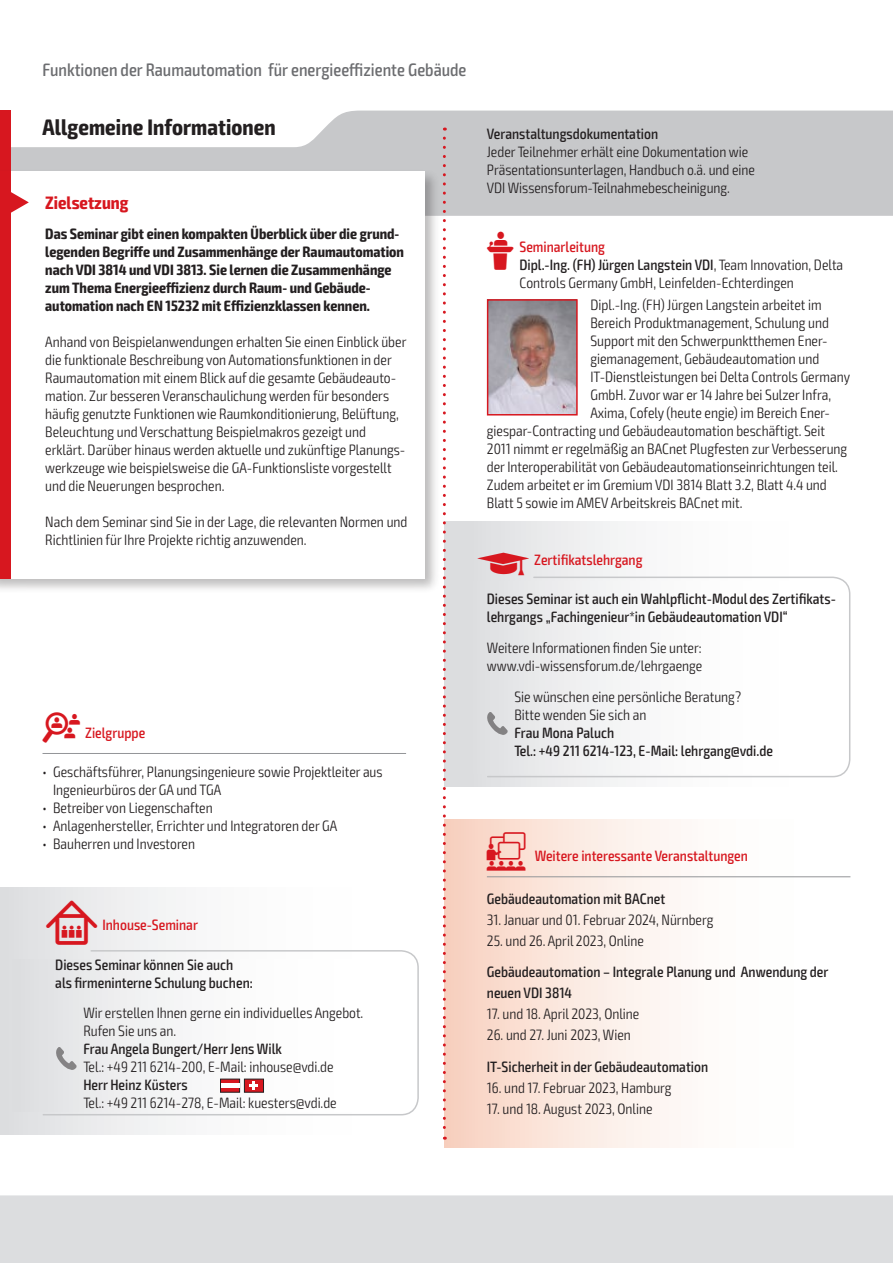
<style>
.page{position:relative;width:893px;height:1263px;background:#fff}
.page>*{position:absolute;margin:0;border:0;box-sizing:border-box;transform-origin:0 0}
.t1{font:700 condensed 22.5px "Exo 2";letter-spacing:.005em;color:#231f20}
.t2{font:500 condensed 18px "Exo 2";color:#6c6d70}
.t3{font:700 condensed 18px "Exo 2";color:#d7171f}
.t4{font:300 condensed 15px/18px "Exo 2";color:#231f20}
.t5{font:500 condensed 15px/18px "Exo 2";color:#231f20}
.t6{font:700 condensed 15px/18px "Exo 2";color:#231f20}
.t7{font:500 condensed 15px "Exo 2";color:#d7171f}
.s1{font-family:"VDI Iconset S4 A Regular";font-weight:400;font-stretch:normal;color:#d7171f}
.s2{font-weight:500;color:#d7171f}
.s3{font-weight:500}
.s4{font-family:"VDI Iconset S4 A Regular";font-weight:400;font-stretch:normal}
.s5{font-family:"VDI Iconset S4 A Regular";font-weight:400;font-stretch:normal;font-size:15.45px}
.s6{font-family:"VDI Iconset S4 A Regular";font-weight:400;font-stretch:normal;font-size:19.5px}
</style>
<div class="page">
<div style="left:0;top:1195px;width:893px;height:68px;background:#dcdddf"></div>
<svg style="left:11px;top:111px;width:881px;height:105px;fill:#c7c8ca"></svg>
<hr style="left:892px;top:111px;width:1px;height:105px;background:#d7171f">
<div style="left:0;top:111px;width:11px;height:63px;background:#d7171f"></div>
<div style="left:0;top:168px;width:440px;height:426px;background:#231f20;opacity:.3"></div>
<div style="left:0;top:171px;width:424px;height:408px;background:#fff"></div>
<div style="left:0;top:171px;width:11px;height:408px;background:#d7171f"></div>
<svg style="left:11px;top:192px;width:18px;height:21px"></svg>
<hr style="left:43px;top:753px;width:363px;height:1px;background:#939598">
<div style="left:444px;top:819px;width:406px;height:329px;background:linear-gradient(to right,#f8d7c8,#fff)"></div>
<hr style="left:487px;top:876px;width:363px;height:1px;background:#939598">
<div style="left:0;top:887px;width:419px;height:247px;background:linear-gradient(to right,#e2e3e5,#fff)"></div>
<svg style="left:42px;top:949px;width:377px;height:167px"></svg>
<div style="left:13px;top:959px;width:382px;height:152px;background:linear-gradient(to right,#e3e3e5,#fff)"></div>
<svg style="left:220px;top:1079px;width:44px;height:13px"></svg>
<div style="left:221px;top:1083px;width:18px;height:5px;background:#fff"></div>
<svg style="left:56px;top:1047px;width:21px;height:23px"></svg>
<div style="left:444px;top:522px;width:406px;height:265px;background:linear-gradient(to right,#dfe0e2,#fff)"></div>
<svg style="left:486px;top:576px;width:365px;height:202px"></svg>
<div style="left:444px;top:581px;width:394px;height:192px;background:linear-gradient(to right,#dfe0e2,#fff)"></div>
<svg style="left:487px;top:712px;width:21px;height:23px"></svg>
<img style="left:490px;top:302px;width:85px;height:110px">
<div style="left:487px;top:299px;width:91px;height:116px;border:2px solid #d7171f"></div>
<svg style="left:443px;top:138px;width:3px;height:1002px"></svg>
<p class="t2" style="left:43px;top:59px;width:425px">Funktionen der Raumautomation für energieeffiziente Gebäude</p>
<h1 class="t1" style="left:43px;top:113px;width:235px">Allgemeine Informationen</h1>
<p class="t5" style="left:487px;top:125px;width:173px">Veranstaltungsdokumentation</p>
<p class="t4" style="left:487px;top:143px;width:270px">Jeder Teilnehmer erhält eine Dokumentation wie<br>Präsentationsunterlagen, Handbuch o.ä. und eine<br>VDI Wissensforum-Teilnahmebescheinigung.</p>
<p class="t6" style="left:45px;top:225px;width:360px">Das Seminar gibt einen kompakten Überblick über die grund&shy;legenden Begriffe und Zusammenhänge der Raumautomation nach VDI 3814 und VDI 3813. Sie lernen die Zusammenhänge zum Thema Energieeffizienz durch Raum- und Gebäude&shy;automation nach EN 15232 mit Effizienzklassen kennen.</p>
<p class="t4" style="left:45px;top:333px;width:363px">Anhand von Beispielanwendungen erhalten Sie einen Einblick über die funktionale Beschreibung von Automationsfunktionen in der Raumautomation mit einem Blick auf die gesamte Gebäudeauto&shy;mation. Zur besseren Veranschaulichung werden für besonders häufig genutzte Funktionen wie Raumkonditionierung, Belüftung, Beleuchtung und Verschattung Beispielmakros gezeigt und erklärt. Darüber hinaus werden aktuelle und zukünftige Planungs&shy;werkzeuge wie beispielsweise die GA-Funktionsliste vorgestellt und die Neuerungen besprochen.</p>
<p class="t4" style="left:45px;top:513px;width:364px">Nach dem Seminar sind Sie in der Lage, die relevanten Normen und<br>Richtlinien für Ihre Projekte richtig anzuwenden.</p>
<p class="t3" style="left:45px;top:192px;width:85px">Zielsetzung</p>
<p class="t4" style="left:519px;top:238px;width:325px;text-indent:-33px"><span class="s1">L</span> <span class="s2">Seminarleitung<br></span><span class="s3">Dipl.-Ing. (FH) Jürgen Langstein VDI</span>, Team Innovation, Delta<br>Controls Germany GmbH, Leinfelden-Echterdingen</p>
<p class="t4" style="left:590px;top:296px;width:233px">Dipl.-Ing. (FH) Jürgen Langstein arbeitet im</p>
<p class="t4" style="left:590px;top:314px;width:240px">Bereich Produktmanagement, Schulung und</p>
<p class="t4" style="left:590px;top:332px;width:239px">Support mit den Schwerpunktthemen Ener-</p>
<p class="t4" style="left:590px;top:350px;width:230px">giemanagement, Gebäudeautomation und</p>
<p class="t4" style="left:590px;top:368px;width:261px">IT-Dienstleistungen bei Delta Controls Germany</p>
<p class="t4" style="left:590px;top:386px;width:242px">GmbH. Zuvor war er 14 Jahre bei Sulzer Infra,</p>
<p class="t4" style="left:590px;top:404px;width:241px">Axima, Cofely (heute engie) im Bereich Ener-</p>
<p class="t4" style="left:487px;top:422px;width:340px">giespar-Contracting und Gebäudeautomation beschäftigt. Seit</p>
<p class="t4" style="left:487px;top:440px;width:362px">2011 nimmt er regelmäßig an BACnet Plugfesten zur Verbesserung</p>
<p class="t4" style="left:487px;top:458px;width:353px">der Interoperabilität von Gebäudeautomationseinrichtungen teil.</p>
<p class="t4" style="left:487px;top:476px;width:341px">Zudem arbeitet er im Gremium VDI 3814 Blatt 3.2, Blatt 4.4 und</p>
<p class="t4" style="left:487px;top:494px;width:257px">Blatt 5 sowie im AMEV Arbeitskreis BACnet mit.</p>
<p class="t7" style="left:43px;top:724px;width:104px"><span class="s4">Z</span> Zielgruppe</p>
<p class="t4" style="left:53px;top:763px;width:331px;text-indent:-11px">• Geschäftsführer, Planungsingenieure sowie Projektleiter aus<br>Ingenieurbüros der GA und TGA</p>
<p class="t4" style="left:43px;top:799px;width:172px">• Betreiber von Liegenschaften</p>
<p class="t4" style="left:43px;top:817px;width:296px">• Anlagenhersteller, Errichter und Integratoren der GA</p>
<p class="t4" style="left:43px;top:835px;width:154px">• Bauherren und Investoren</p>
<p class="t7" style="left:46px;top:916px;width:153px"><span class="s5">I</span> Inhouse-Seminar</p>
<p class="t5" style="left:55px;top:955px;width:199px">Dieses Seminar können Sie auch als firmeninterne Schulung buchen:</p>
<p class="t4" style="left:83px;top:1004px;width:282px">Wir erstellen Ihnen gerne ein individuelles Angebot.<br>Rufen Sie uns an.</p>
<p class="t5" style="left:83px;top:1040px;width:200px">Frau Angela Bungert/Herr Jens Wilk</p>
<p class="t4" style="left:83px;top:1058px;width:252px">Tel.: +49 211 6214-200, E-Mail: inhouse@vdi.de</p>
<p class="t5" style="left:83px;top:1076px;width:106px">Herr Heinz Küsters</p>
<p class="t4" style="left:83px;top:1094px;width:255px">Tel.: +49 211 6214-278, E-Mail: kuesters@vdi.de</p>
<p class="t7" style="left:478px;top:551px;width:166px"><span class="s4">z</span> Zertifikatslehrgang</p>
<p class="t5" style="left:487px;top:590px;width:350px">Dieses Seminar ist auch ein Wahlpflicht-Modul des Zertifikats&shy;lehrgangs „Fachingenieur*in Gebäudeautomation VDI“</p>
<p class="t4" style="left:487px;top:639px;width:217px">Weitere Informationen finden Sie unter: www.vdi-wissensforum.de/lehrgaenge</p>
<p class="t4" style="left:514px;top:687px;width:228px">Sie wünschen eine persönliche Beratung?<br>Bitte wenden Sie sich an</p>
<p class="t5" style="left:514px;top:723px;width:260px">Frau Mona Paluch<br>Tel.: +49 211 6214-123, E-Mail: lehrgang@vdi.de</p>
<p class="t7" style="left:487px;top:847px;width:263px"><span class="s6">W</span> Weitere interessante Veranstaltungen</p>
<p class="t5" style="left:487px;top:890px;width:180px">Gebäudeautomation mit BACnet</p>
<p class="t4" style="left:487px;top:911px;width:228px">31. Januar und 01. Februar 2024, Nürnberg</p>
<p class="t4" style="left:487px;top:932px;width:158px">25. und 26. April 2023, Online</p>
<p class="t5" style="left:487px;top:962px;width:343px;line-height:21px">Gebäudeautomation – Integrale Planung und Anwendung der neuen VDI 3814</p>
<p class="t4" style="left:487px;top:1005px;width:154px">17. und 18. April 2023, Online</p>
<p class="t4" style="left:487px;top:1026px;width:145px">26. und 27. Juni 2023, Wien</p>
<p class="t5" style="left:487px;top:1058px;width:223px">IT-Sicherheit in der Gebäudeautomation</p>
<p class="t4" style="left:487px;top:1079px;width:186px">16. und 17. Februar 2023, Hamburg</p>
<p class="t4" style="left:487px;top:1100px;width:167px">17. und 18. August 2023, Online</p>
</div>
